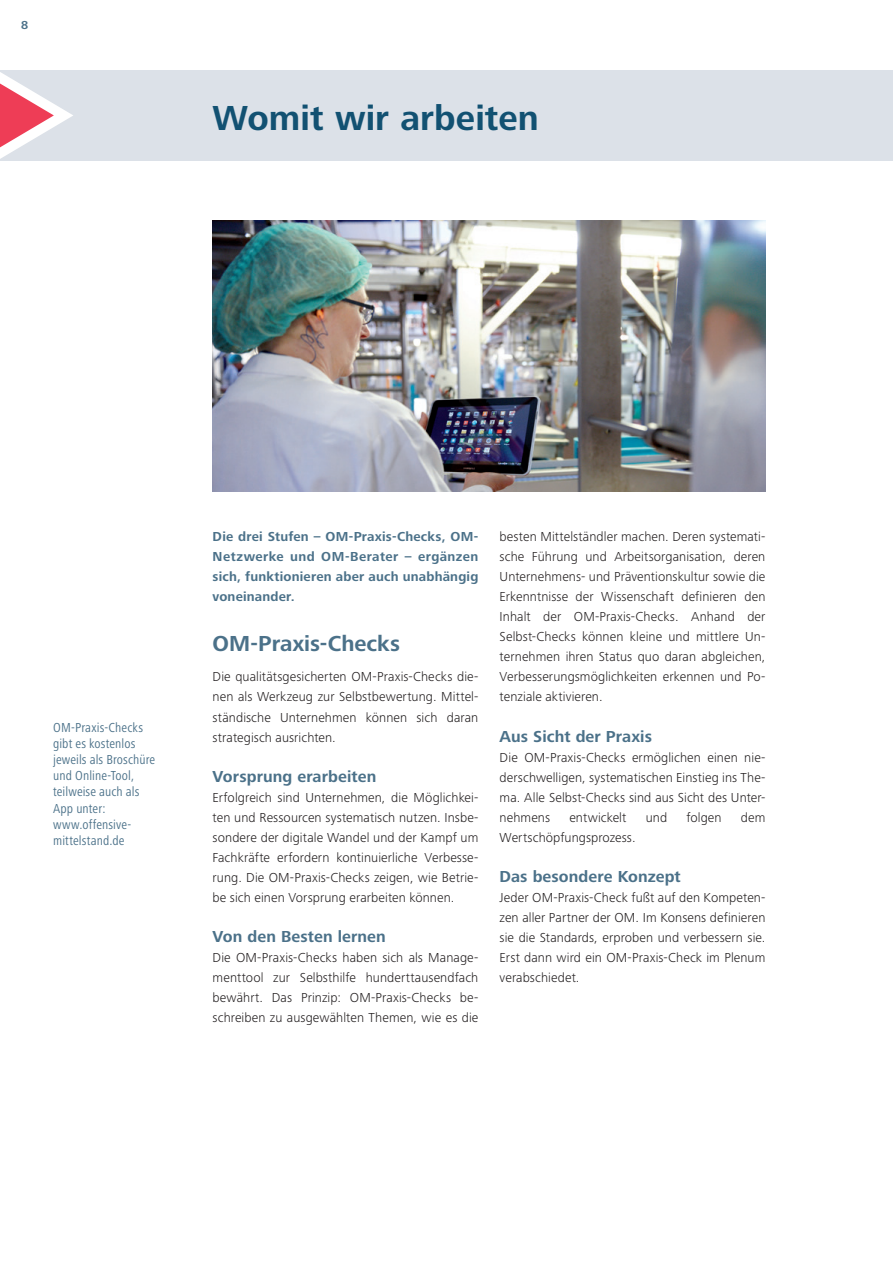
<style>
.page{position:relative;width:893px;height:1263px;background:#fff}
.page>*{position:absolute;margin:0;border:0;box-sizing:border-box;transform-origin:0 0}
.t1{font:700 36px "Frutiger Next Pro";color:#125172}
.t2{font:700 22.5px "Frutiger Next Pro";color:#4b7189}
.t3{font:700 16.5px "Frutiger Next Pro";letter-spacing:.005em;color:#4b7189}
.t4{font:300 13.5px/20.1px "Frutiger Next Pro";letter-spacing:.01em;color:#231f20;text-align:justify}
.t5{font:condensed 13.5px/16.2px "Frutiger Next Pro";letter-spacing:.01em;color:#4b7189}
.t6{font:700 13.5px/20.1px "Frutiger Next Pro";letter-spacing:.015em;color:#4b7189;text-align:justify}
.t7{font:700 12px "Frutiger Next Pro";color:#4b7189}
</style>
<div class="page">
<div style="left:0;top:70px;width:893px;height:90px;background:#dce1e8"></div>
<img style="left:213px;top:221px;width:552px;height:270px">
<svg style="left:0;top:72px;width:73px;height:87px"></svg>
<p class="t7" style="left:21px;top:18px;width:9px">8</p>
<h1 class="t1" style="left:213px;top:98px;width:328px">Womit wir arbeiten</h1>
<h1 class="t1" style="left:269px;top:98px;width:202px">rum es geht</h1>
<p class="t5" style="left:53px;top:719px;width:104px">OM-Praxis-Checks gibt es kostenlos jeweils als Broschüre und Online-Tool, teilweise auch als<br>App unter: www.offensive&shy;mittelstand.de</p>
<p class="t6" style="left:213px;top:527px;width:267px">Die drei Stufen – OM-Praxis-Checks, OM-Netzwerke und OM-Berater – ergänzen sich, funktionieren aber auch unabhängig voneinander.</p>
<h2 class="t2" style="left:213px;top:631px;width:189px">OM-Praxis-Checks</h2>
<p class="t4" style="left:213px;top:667px;width:267px">Die qualitätsgesicherten OM-Praxis-Checks die&shy;nen als Werkzeug zur Selbstbewertung. Mittel&shy;ständische Unternehmen können sich daran strategisch ausrichten.</p>
<p class="t3" style="left:213px;top:767px;width:165px">Vorsprung erarbeiten</p>
<p class="t4" style="left:213px;top:787px;width:267px">Erfolgreich sind Unternehmen, die Möglichkei&shy;ten und Ressourcen systematisch nutzen. Insbe&shy;sondere der digitale Wandel und der Kampf um Fachkräfte erfordern kontinuierliche Verbesse&shy;rung. Die OM-Praxis-Checks zeigen, wie Betrie&shy;be sich einen Vorsprung erarbeiten können.</p>
<p class="t3" style="left:213px;top:927px;width:175px">Von den Besten lernen</p>
<p class="t4" style="left:213px;top:947px;width:267px">Die OM-Praxis-Checks haben sich als Manage&shy;menttool zur Selbsthilfe hunderttausendfach bewährt. Das Prinzip: OM-Praxis-Checks be&shy;schreiben zu ausgewählten Themen, wie es die</p>
<p class="t4" style="left:500px;top:527px;width:267px">besten Mittelständler machen. Deren systemati&shy;sche Führung und Arbeitsorganisation, deren Unternehmens- und Präventionskultur sowie die Erkenntnisse der Wissenschaft definieren den Inhalt der OM-Praxis-Checks. Anhand der Selbst-Checks können kleine und mittlere Un&shy;ternehmen ihren Status quo daran abgleichen, Verbesserungsmöglichkeiten erkennen und Po&shy;tenziale aktivieren.</p>
<p class="t3" style="left:500px;top:727px;width:154px">Aus Sicht der Praxis</p>
<p class="t4" style="left:500px;top:747px;width:267px">Die OM-Praxis-Checks ermöglichen einen nie&shy;derschwelligen, systematischen Einstieg ins The&shy;ma. Alle Selbst-Checks sind aus Sicht des Unter&shy;nehmens</p>
<p class="t4" style="left:569px;top:807px;width:59px">entwickelt</p>
<p class="t4" style="left:646px;top:807px;width:23px">und</p>
<p class="t4" style="left:686px;top:807px;width:37px">folgen</p>
<p class="t4" style="left:741px;top:807px;width:26px">dem</p>
<p class="t4" style="left:500px;top:827px;width:138px">Wertschöpfungsprozess.</p>
<p class="t3" style="left:500px;top:867px;width:183px">Das besondere Konzept</p>
<p class="t4" style="left:500px;top:887px;width:267px">Jeder OM-Praxis-Check fußt auf den Kompeten&shy;zen aller Partner der OM. Im Konsens definieren sie die Standards, erproben und verbessern sie.<br>Erst dann wird ein OM-Praxis-Check im Plenum verabschiedet.</p>
</div>
